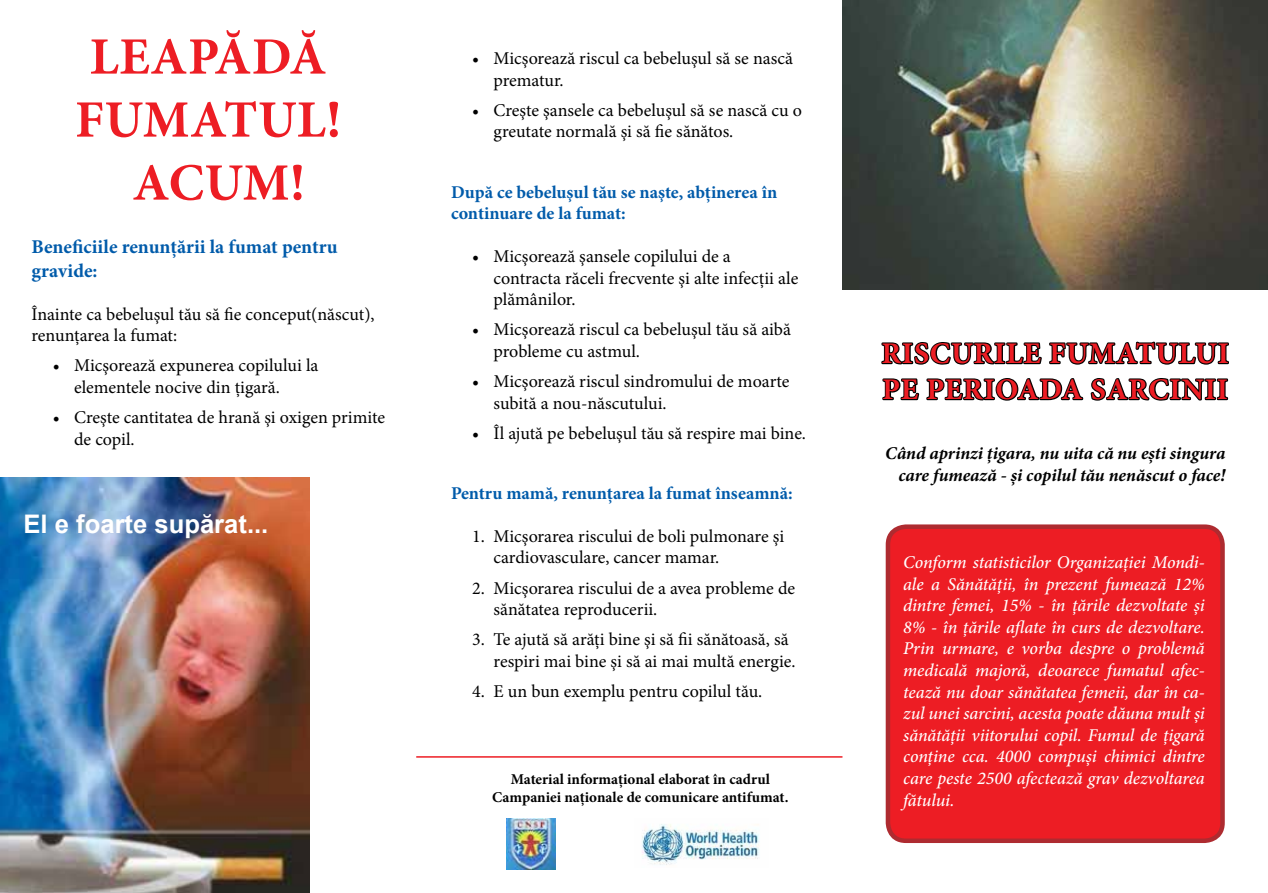
<style>
.page{position:relative;width:1268px;height:893px;background:#fff}
.page>*{position:absolute;margin:0;border:0;box-sizing:border-box;transform-origin:0 0}
.t1{font:700 52.5px/63px "Minion Pro";letter-spacing:.01em;color:#ed1d24;text-align:center}
.t2{font:700 30px/36px "Minion Pro";letter-spacing:.025em;color:#ed1d24}
.t3{font:700 25.65px "Arial";color:#fff}
.t4{font:700 19.5px/23.4px "Minion Pro";color:#005baa}
.t5{font:18px/21.6px "Minion Pro";color:#000}
.t6{font:italic 500 18px/21.6px "Minion Pro";letter-spacing:-.01em;color:#fff;text-align:justify}
.t7{font:700 18px/21.6px "Minion Pro";color:#005baa}
.t8{font:italic 700 18px/21.6px "Minion Pro";letter-spacing:-.005em;color:#000;text-align:right}
.t9{font:700 15px/18px "Minion Pro";color:#000;text-align:center}
</style>
<div class="page">
<svg style="left:881px;top:341px;width:348px;height:24px"></svg>
<svg style="left:882px;top:378px;width:346px;height:23px"></svg>
<div style="left:887px;top:527px;width:335px;height:314px;background:#ed1d24;border-radius:18px"></div>
<div style="left:885px;top:524px;width:339px;height:319px;border:4px solid #ae2b30;border-radius:18px"></div>
<img style="left:0;top:477px;width:310px;height:416px">
<img style="left:642px;top:824px;width:118px;height:41px">
<img style="left:506px;top:818px;width:49px;height:51px">
<hr style="left:416px;top:756px;width:426px;height:2px;background:#ed1d24">
<img style="left:842px;top:0;width:425px;height:290px">
<h1 class="t1" style="left:75px;top:25px;width:268px">LEAPĂDĂ<br>FUMATUL!<br>ACUM!</h1>
<p class="t4" style="left:32px;top:235px;width:307px">Beneficiile renunţării la fumat pentru gravide:</p>
<p class="t5" style="left:32px;top:303px;width:344px">Înainte ca bebeluşul tău să fie conceput(născut), renunţarea la fumat:</p>
<p class="t5" style="left:74px;top:355px;width:246px;text-indent:-21px">• Micşorează expunerea copilului la elementele nocive din ţigară.</p>
<p class="t5" style="left:74px;top:407px;width:312px;text-indent:-21px">• Creşte cantitatea de hrană şi oxigen primite de copil.</p>
<h3 class="t3" style="left:24px;top:507px;width:246px">El e foarte supărat...</h3>
<p class="t5" style="left:493px;top:48px;width:301px;text-indent:-21px">• Micşorează riscul ca bebeluşul să se nască prematur.</p>
<p class="t5" style="left:493px;top:99px;width:310px;text-indent:-21px">• Creşte şansele ca bebeluşul să se nască cu o greutate normală şi să fie sănătos.</p>
<p class="t7" style="left:451px;top:181px;width:327px">După ce bebeluşul tău se naşte, abţinerea în continuare de la fumat:</p>
<p class="t5" style="left:493px;top:246px;width:306px;text-indent:-21px">• Micşorează şansele copilului de a contracta răceli frecvente şi alte infecţii ale plămânilor.</p>
<p class="t5" style="left:493px;top:319px;width:299px;text-indent:-21px">• Micşorează riscul ca bebeluşul tău să aibă probleme cu astmul.</p>
<p class="t5" style="left:493px;top:371px;width:297px;text-indent:-21px">• Micşorează riscul sindromului de moarte subită a nou-născutului.</p>
<p class="t5" style="left:472px;top:422px;width:335px">• Îl ajută pe bebeluşul tău să respire mai bine.</p>
<p class="t7" style="left:451px;top:482px;width:343px">Pentru mamă, renunţarea la fumat înseamnă:</p>
<p class="t5" style="left:493px;top:525px;width:292px;text-indent:-21px">1. Micşorarea riscului de boli pulmonare şi cardiovasculare, cancer mamar.</p>
<p class="t5" style="left:493px;top:577px;width:303px;text-indent:-21px">2. Micşorarea riscului de a avea probleme de sănătatea reproducerii.</p>
<p class="t5" style="left:493px;top:629px;width:303px;text-indent:-21px">3. Te ajută să arăţi bine şi să fii sănătoasă, să respiri mai bine şi să ai mai multă energie.</p>
<p class="t5" style="left:472px;top:680px;width:291px">4. E un bun exemplu pentru copilul tău.</p>
<p class="t9" style="left:492px;top:770px;width:297px">Material informaţional elaborat în cadrul<br>Campaniei naţionale de comunicare antifumat.</p>
<h2 class="t2" style="left:881px;top:335px;width:349px">RISCURILE FUMATULUI<br>PE PERIOADA SARCINII</h2>
<p class="t8" style="left:885px;top:443px;width:341px">Când aprinzi ţigara, nu uita că nu eşti singura care fumează - şi copilul tău nenăscut o face!</p>
<p class="t6" style="left:903px;top:551px;width:303px">Conform statisticilor Organizaţiei Mondi&shy;ale a Sănătăţii, în prezent fumează 12% dintre femei, 15% - în ţările dezvoltate şi 8% - în ţările aflate în curs de dezvoltare.<br>Prin urmare, e vorba despre o problemă medicală majoră, deoarece fumatul afec&shy;tează nu doar sănătatea femeii, dar în ca&shy;zul unei sarcini, acesta poate dăuna mult şi sănătăţii viitorului copil. Fumul de ţigară conţine cca. 4000 compuşi chimici dintre care peste 2500 afectează grav dezvoltarea fătului.</p>
</div>
